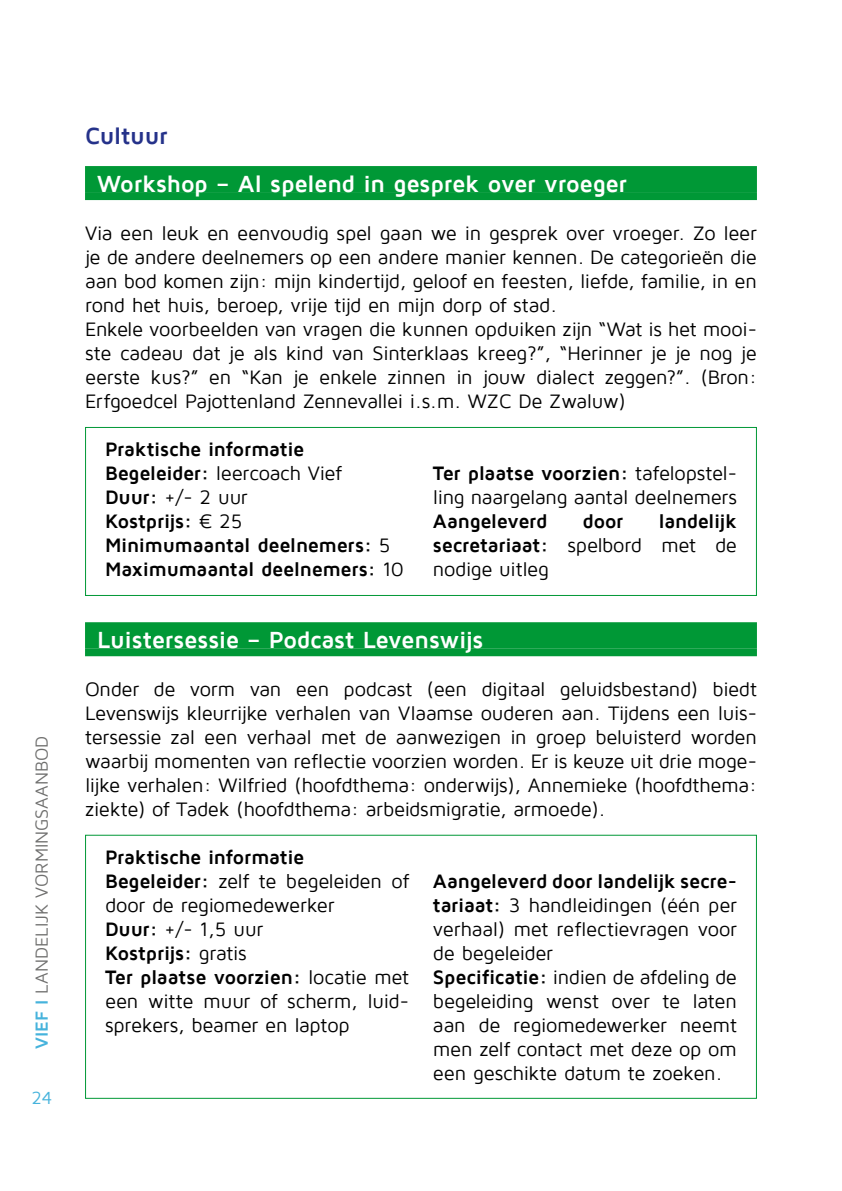
<style>
.page{position:relative;width:842px;height:1191px;background:#fff}
.page>*{position:absolute;margin:0;border:0;box-sizing:border-box;transform-origin:0 0}
.t1{font:700 24px "Maven Pro";letter-spacing:-.015em;color:#fff}
.t2{font:700 24px "Maven Pro";letter-spacing:-.015em;color:#25328a}
.t3{font:20px/24px "Maven Pro";letter-spacing:-.015em;color:#000}
.t4{font:700 20px/24px "Maven Pro";letter-spacing:-.015em;color:#000}
.t5{font:18px "Maven Pro";letter-spacing:-.005em;color:#6f6f6e}
.t6{font:18px "Maven Pro";color:#46b3dc}
.s1{font-weight:700;color:#46b3dc}
.s2{font-weight:400}
.s3{font-weight:700}
</style>
<div class="page">
<div style="left:85px;top:166px;width:672px;height:26px;background:#009836"></div>
<div style="left:85px;top:192px;width:672px;height:8px;background:#009836"></div>
<div style="left:85px;top:622px;width:672px;height:26px;background:#009836"></div>
<div style="left:85px;top:648px;width:672px;height:8px;background:#009836"></div>
<div style="left:85px;top:427px;width:672px;height:169px;border:1px solid #009836"></div>
<p class="t5" style="left:32px;top:1049px;width:315px;rotate:-90deg"><span class="s1">VIEF I</span> LANDELIJK VORMINGSAANBOD</p>
<p class="t6" style="left:32px;top:1089px;width:22px">24</p>
<p class="t2" style="left:85px;top:123px;width:84px">Cultuur</p>
<p class="t1" style="left:97px;top:171px;width:532px">Workshop – Al spelend in gesprek over vroeger</p>
<p class="t3" style="left:85px;top:222px;width:673px">Via een leuk en eenvoudig spel gaan we in gesprek over vroeger. Zo leer je de andere deelnemers op een andere manier kennen. De categorieën die aan bod komen zijn: mijn kindertijd, geloof en feesten, liefde, familie, in en rond het huis, beroep, vrije tijd en mijn dorp of stad.<br>Enkele voorbeelden van vragen die kunnen opduiken zijn “Wat is het mooi&shy;ste cadeau dat je als kind van Sinterklaas kreeg?”, “Herinner je je nog je eerste kus?” en “Kan je enkele zinnen in jouw dialect zeggen?”. (Bron:<br>Erfgoedcel Pajottenland Zennevallei i.s.m. WZC De Zwaluw)</p>
<p class="t4" style="left:105px;top:437px;width:300px">Praktische informatie<br>Begeleider: <span class="s2">leercoach Vief<br></span>Duur: <span class="s2">+/- 2 uur<br></span>Kostprijs: <span class="s2">€ 25<br></span>Minimumaantal deelnemers: <span class="s2">5<br></span>Maximumaantal deelnemers: <span class="s2">10</span></p>
<p class="t3" style="left:433px;top:462px;width:306px"><span class="s3">Ter plaatse voorzien:</span> tafelopstel&shy;ling naargelang aantal deelnemers</p>
<p class="t4" style="left:433px;top:509px;width:116px">Aangeleverd</p>
<p class="t4" style="left:582px;top:509px;width:42px">door</p>
<p class="t3" style="left:433px;top:510px;width:306px;text-align:justify;text-indent:225px"><span class="s3">landelijk secretariaat:</span> spelbord met de nodige uitleg</p>
<p class="t1" style="left:97px;top:627px;width:388px">Luistersessie – Podcast Levenswijs</p>
<p class="t3" style="left:85px;top:678px;width:673px;text-align:justify">Onder de vorm van een podcast (een digitaal geluidsbestand) biedt Levenswijs kleurrijke verhalen van Vlaamse ouderen aan. Tijdens een luis&shy;tersessie zal een verhaal met de aanwezigen in groep beluisterd worden waarbij momenten van reflectie voorzien worden. Er is keuze uit drie moge&shy;lijke verhalen: Wilfried (hoofdthema: onderwijs), Annemieke (hoofdthema: ziekte) of Tadek (hoofdthema: arbeidsmigratie, armoede).</p>
<p class="t3" style="left:105px;top:846px;width:305px"><span class="s3">Praktische informatie<br>Begeleider:</span> zelf te begeleiden of door de regiomedewerker<br><span class="s3">Duur:</span> +/- 1,5 uur<br><span class="s3">Kostprijs:</span> gratis<br><span class="s3">Ter plaatse voorzien:</span> locatie met een witte muur of scherm, luid&shy;sprekers, beamer en laptop</p>
<p class="t3" style="left:433px;top:870px;width:306px"><span class="s3">Aangeleverd door landelijk secre&shy;tariaat:</span> 3 handleidingen (één per verhaal) met reflectievragen voor de begeleider<br><span class="s3">Specificatie:</span> indien de afdeling de begeleiding wenst over te laten aan de regiomedewerker neemt men zelf contact met deze op om een geschikte datum te zoeken.</p>
</div>
